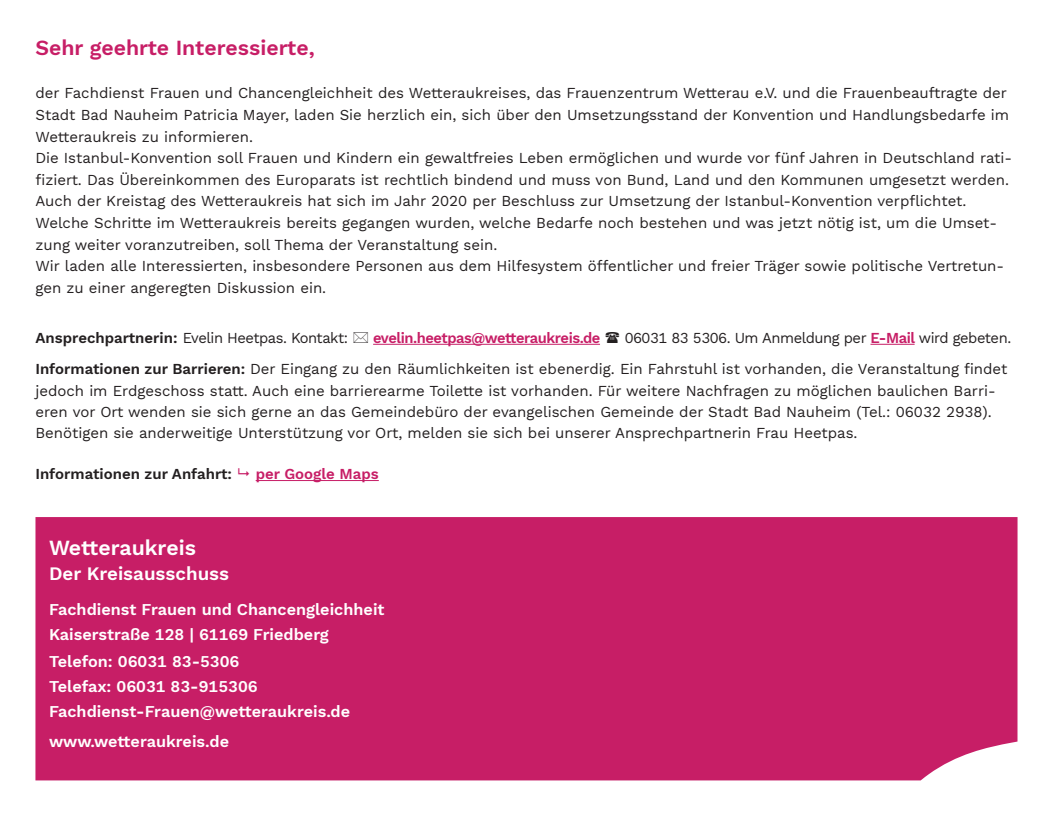
<style>
.page{position:relative;width:1053px;height:815px;background:#fff}
.page>*{position:absolute;margin:0;border:0;box-sizing:border-box;transform-origin:0 0}
.t1{font:600 21.25px "Work Sans";color:#c71e66}
.Fließtext_weiss{font:600 21.25px "Work Sans";color:#fff}
.Fließtext_weiss-2{font:600 18.75px "Work Sans";color:#fff}
.Fließtext_weiss-3{font:600 16.25px/25px "Work Sans";color:#fff}
.t2{font:15px/21.6px "Work Sans";color:#231f20}
.t3{font:15px "Work Sans";letter-spacing:-.03em;color:#231f20}
.t4{font:600 15px "Work Sans";letter-spacing:-.03em;color:#c71e66}
.t5{font:600 15px "Work Sans";color:#231f20}
.t6{font:600 15px "Work Sans";color:#c71e66}
.s1{font-weight:600}
.s2{font-weight:600;color:#c71e66}
</style>
<div class="page">
<div style="left:35px;top:517px;width:983px;height:264px;background:#c71e66"></div>
<hr style="left:373px;top:344px;width:227px;height:1px;background:#c71e66">
<hr style="left:870px;top:344px;width:44px;height:1px;background:#c71e66">
<hr style="left:256px;top:480px;width:123px;height:1px;background:#c71e66">
<p class="t1" style="left:35px;top:32px;width:281px">Sehr geehrte Interessierte,</p>
<p class="t2" style="left:35px;top:82px;width:975px">der Fachdienst Frauen und Chancengleichheit des Wetteraukreises, das Frauenzentrum Wetterau e.V. und die Frauenbeauftragte der<br>Stadt Bad Nauheim Patricia Mayer, laden Sie herzlich ein, sich über den Umsetzungsstand der Konvention und Handlungsbedarfe im<br>Wetteraukreis zu informieren.</p>
<p class="t2" style="left:35px;top:147px;width:978px">Die Istanbul-Konvention soll Frauen und Kindern ein gewaltfreies Leben ermöglichen und wurde vor fünf Jahren in Deutschland rati&shy;fiziert. Das Übereinkommen des Europarats ist rechtlich bindend und muss von Bund, Land und den Kommunen umgesetzt werden.<br>Auch der Kreistag des Wetteraukreis hat sich im Jahr 2020 per Beschluss zur Umsetzung der Istanbul-Konvention verpflichtet.</p>
<p class="t2" style="left:35px;top:211px;width:963px">Welche Schritte im Wetteraukreis bereits gegangen wurden, welche Bedarfe noch bestehen und was jetzt nötig ist, um die Umset&shy;zung weiter voranzutreiben, soll Thema der Veranstaltung sein.</p>
<p class="t2" style="left:35px;top:255px;width:970px">Wir laden alle Interessierten, insbesondere Personen aus dem Hilfesystem öffentlicher und freier Träger sowie politische Vertretun&shy;gen zu einer angeregten Diskussion ein.</p>
<p class="t3" style="left:35px;top:327px;width:314px"><span class="s1">Ansprechpartnerin:</span> Evelin Heetpas. Kontakt:</p>
<p class="t4" style="left:373px;top:327px;width:229px">evelin.heetpas@wetteraukreis.de</p>
<p class="t3" style="left:624px;top:327px;width:388px">06031 83 5306. Um Anmeldung per <span class="s2">E-Mail</span> wird gebeten.</p>
<p class="t2" style="left:35px;top:358px;width:973px;line-height:21.2px"><span class="s1">Informationen zur Barrieren:</span> Der Eingang zu den Räumlichkeiten ist ebenerdig. Ein Fahrstuhl ist vorhanden, die Veranstaltung findet jedoch im Erdgeschoss statt. Auch eine barrierearme Toilette ist vorhanden. Für weitere Nachfragen zu möglichen baulichen Barri&shy;eren vor Ort wenden sie sich gerne an das Gemeindebüro der evangelischen Gemeinde der Stadt Bad Nauheim (Tel.: 06032 2938).<br>Benötigen sie anderweitige Unterstützung vor Ort, melden sie sich bei unserer Ansprechpartnerin Frau Heetpas.</p>
<p class="t5" style="left:35px;top:463px;width:198px">Informationen zur Anfahrt:</p>
<p class="t6" style="left:256px;top:463px;width:125px">per Google Maps</p>
<p class="Fließtext_weiss" style="left:49px;top:532px;width:148px">Wetteraukreis</p>
<p class="Fließtext_weiss-2" style="left:49px;top:559px;width:182px">Der Kreisausschuss</p>
<p class="Fließtext_weiss-3" style="left:49px;top:596px;width:337px">Fachdienst Frauen und Chancengleichheit<br>Kaiserstraße 128 | 61169 Friedberg</p>
<p class="Fließtext_weiss-3" style="left:49px;top:648px;width:303px">Telefon: 06031 83-5306<br>Telefax: 06031 83-915306<br>Fachdienst-Frauen@wetteraukreis.de</p>
<p class="Fließtext_weiss-3" style="left:49px;top:728px;width:182px">www.wetteraukreis.de</p>
</div>
